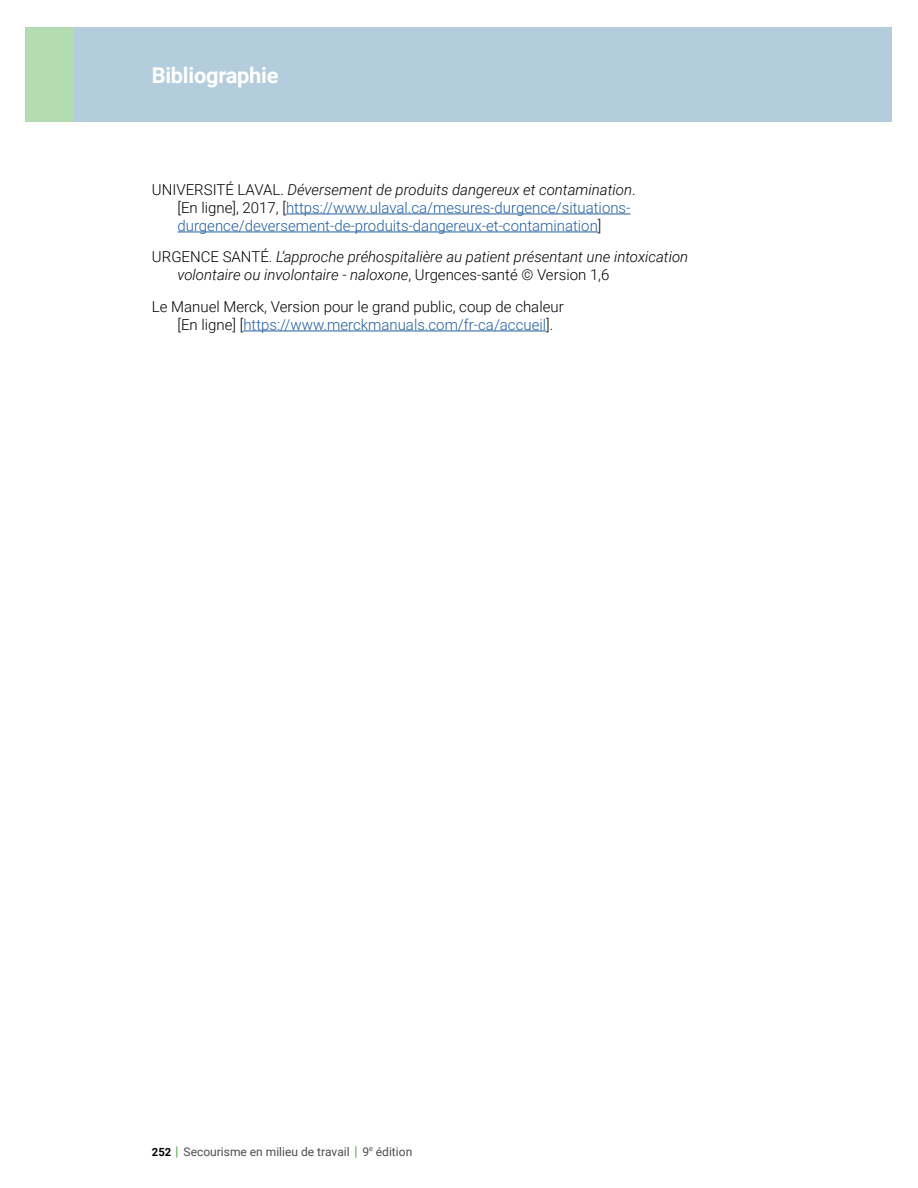
<style>
.page{position:relative;width:918px;height:1188px;background:#fff}
.page>*{position:absolute;margin:0;border:0;box-sizing:border-box;transform-origin:0 0}
.t1{font:700 21.75px "Roboto";letter-spacing:-.01em;color:#fff}
.p_-_Bibliog__-_Parag{font:300 15px/18px "Roboto";color:#215e9e}
.p_-_Bibliog__-_Parag-2{font:italic 300 15px/18px "Roboto";color:#000}
.p_-_Bibliog__-_Parag-3{font:300 15px/18px "Roboto";color:#000}
.t2{font:12px "Roboto";color:#4d4d4f}
.s1{color:#000}
.s2{font-style:italic;color:#000}
.s3{font-style:normal}
.s4{color:#215e9e}
.s5{font-weight:700;font-size:11.25px;color:#000}
.s6{font-weight:300;font-size:13.5px;color:#008a00}
</style>
<div class="page">
<div style="left:26px;top:27px;width:866px;height:95px;background:#b3cddc"></div>
<div style="left:26px;top:27px;width:48px;height:95px;background:#b3dcb3"></div>
<hr style="left:286px;top:214px;width:345px;height:1px;background:#215e9e">
<hr style="left:177px;top:232px;width:421px;height:1px;background:#215e9e">
<hr style="left:243px;top:331px;width:303px;height:1px;background:#215e9e">
<h1 class="t1" style="left:152px;top:60px;width:128px">Bibliographie</h1>
<p class="p_-_Bibliog__-_Parag" style="left:177px;top:180px;width:460px;text-indent:-25px"><span class="s1">UNIVERSITÉ LAVAL.</span> <span class="s2">Déversement de produits dangereux et contamination</span><span class="s1">. [En ligne], 2017, [</span>https://www.ulaval.ca/mesures-durgence/situations&shy;durgence/deversement-de-produits-dangereux-et-contamination<span class="s1">]</span></p>
<p class="p_-_Bibliog__-_Parag-2" style="left:177px;top:247px;width:512px;text-indent:-25px"><span class="s3">URGENCE SANTÉ.</span> L’approche préhospitalière au patient présentant une intoxication volontaire ou involontaire - naloxone<span class="s3">, Urgences-santé © Version 1,6</span></p>
<p class="p_-_Bibliog__-_Parag-3" style="left:177px;top:297px;width:388px;text-indent:-25px">Le Manuel Merck, Version pour le grand public, coup de chaleur [En ligne] [<span class="s4">https://www.merckmanuals.com/fr-ca/accueil</span>].</p>
<p class="t2" style="left:152px;top:1143px;width:262px"><span class="s5">252</span> <span class="s6">|</span> Secourisme en milieu de travail <span class="s6">|</span> 9<sup>e</sup> édition</p>
</div>
